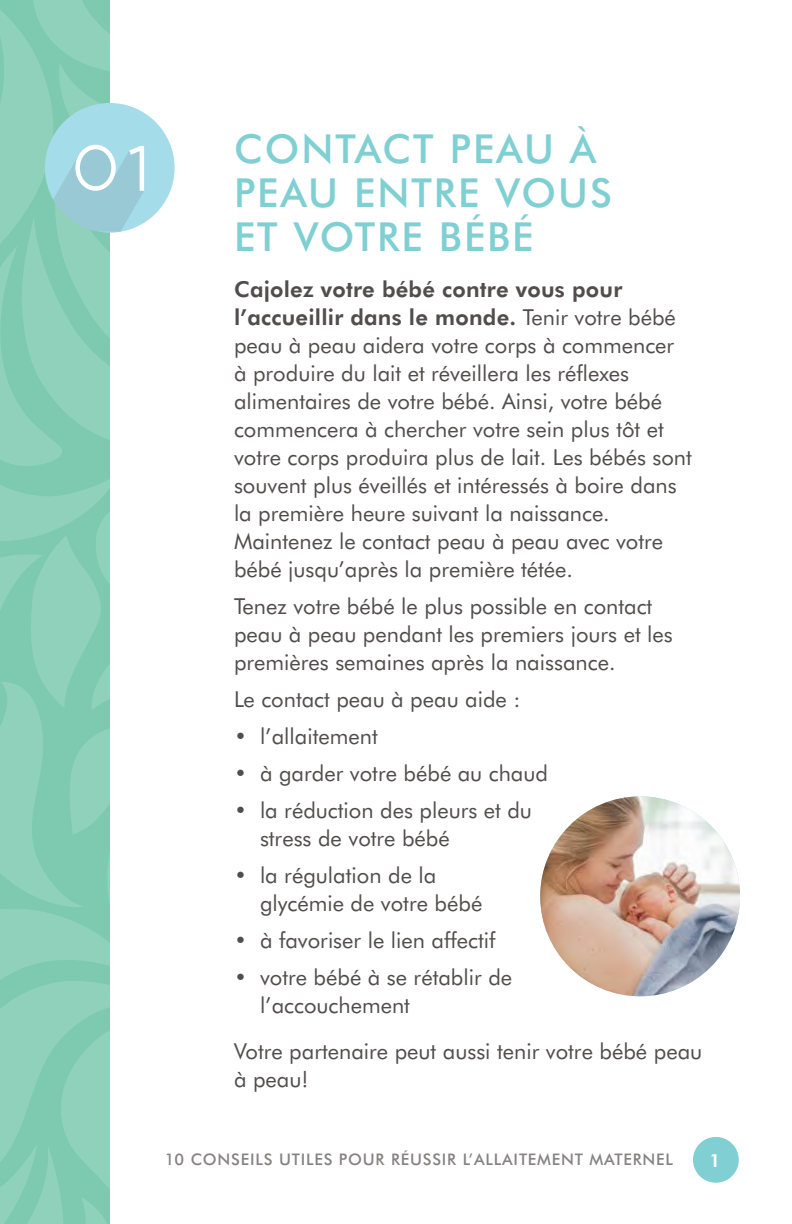
<style>
.page{position:relative;width:792px;height:1224px;background:#fff}
.page>*{position:absolute;margin:0;border:0;box-sizing:border-box;transform-origin:0 0}
.t1{font:500 40px/44px "Futura BT";letter-spacing:.05em;color:#7fcfd3}
.Body{font:22px/28px "Futura BT";color:#514d4c}
.Bullets{font:22px/28px "Futura BT";color:#514d4c}
.Body_Before{font:22px "Futura BT";color:#514d4c}
.t2{font:800 18px "Futura BT";color:#fff}
.t3{font:500 16px "Futura BT";letter-spacing:.05em;color:#514d4c}
.s1{font-weight:800}
</style>
<div class="page">
<div style="left:45px;top:103px;width:130px;height:130px;background:#a5dce9;border-radius:50%"></div>
<svg style="left:116px;top:152px;width:28px;height:80px;fill:#98c9d5"></svg>
<svg style="left:0;top:0;width:116px;height:1224px;background:#8ed0bb"></svg>
<svg style="left:129px;top:146px;width:15px;height:45px"></svg>
<div style="left:693px;top:1137px;width:46px;height:46px;background:#7fcfd3;border-radius:50%"></div>
<img style="left:540px;top:796px;width:200px;height:200px;border-radius:100px">
<h1 class="t1" style="left:234px;top:126px;width:379px">CONTACT PEAU À<br>PEAU ENTRE VOUS<br>ET VOTRE BÉBÉ</h1>
<p class="Body" style="left:234px;top:275px;width:459px"><span class="s1">Cajolez votre bébé contre vous pour l’accueillir dans le monde.</span> Tenir votre bébé peau à peau aidera votre corps à commencer à produire du lait et réveillera les réflexes alimentaires de votre bébé. Ainsi, votre bébé commencera à chercher votre sein plus tôt et votre corps produira plus de lait. Les bébés sont souvent plus éveillés et intéressés à boire dans la première heure suivant la naissance.<br>Maintenez le contact peau à peau avec votre bébé jusqu’après la première tétée.</p>
<p class="Body" style="left:234px;top:592px;width:440px">Tenez votre bébé le plus possible en contact peau à peau pendant les premiers jours et les premières semaines après la naissance.</p>
<h3 class="Body_Before" style="left:234px;top:685px;width:288px">Le contact peau à peau aide :</h3>
<p class="Body" style="left:234px;top:722px;width:145px">• l’allaitement</p>
<p class="Body" style="left:234px;top:759px;width:316px">• à garder votre bébé au chaud</p>
<p class="Body" style="left:260px;top:796px;width:274px;text-indent:-26px">• la réduction des pleurs et du stress de votre bébé</p>
<p class="Body" style="left:260px;top:861px;width:224px;text-indent:-26px">• la régulation de la glycémie de votre bébé</p>
<p class="Body" style="left:234px;top:926px;width:263px">• à favoriser le lien affectif</p>
<p class="Body" style="left:260px;top:963px;width:254px;text-indent:-26px">• votre bébé à se rétablir de l’accouchement</p>
<p class="Bullets" style="left:234px;top:1037px;width:470px">Votre partenaire peut aussi tenir votre bébé peau à peau!</p>
<p class="t3" style="left:164px;top:1150px;width:510px">10 CONSEILS UTILES POUR RÉUSSIR L’ALLAITEMENT MATERNEL</p>
<p class="t2" style="left:709px;top:1150px;width:13px">1</p>
</div>
